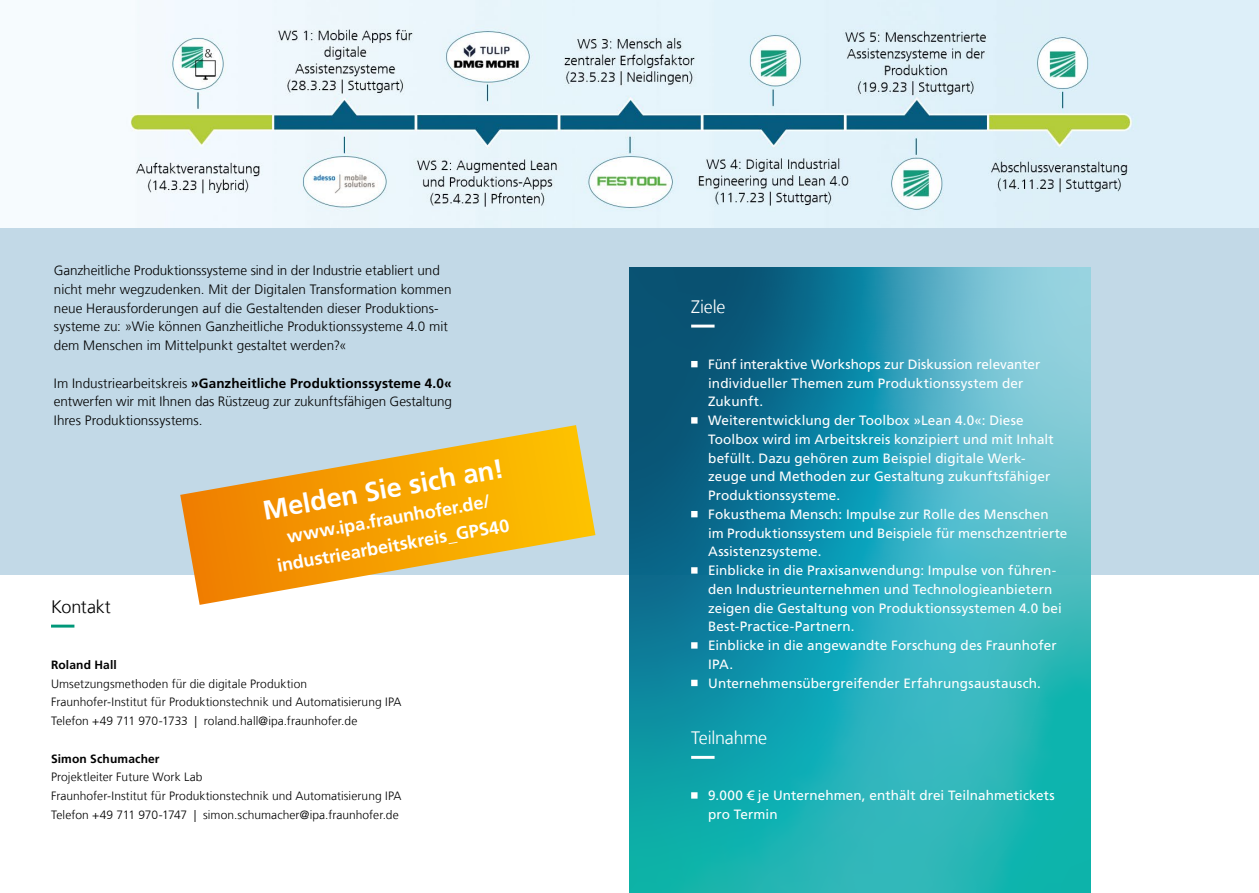
<style>
.page{position:relative;width:1259px;height:893px;background:#fff}
.page>*{position:absolute;margin:0;border:0;box-sizing:border-box;transform-origin:0 0}
.t1{font:700 27px "Frutiger LT Com";color:#fff}
.t2{font:700 18px/27px "Frutiger LT Com";color:#fff;text-align:center}
.t3{font:300 18px "Frutiger LT Com";letter-spacing:-.01em;color:#fff}
.t4{font:300 18px "Frutiger LT Com";letter-spacing:-.01em;color:#000}
.t5{font:13.5px/18.8px "Frutiger LT Com";letter-spacing:.005em;color:#fff}
.t6{font:300 13.5px/18.8px "Frutiger LT Com";letter-spacing:.005em;color:#000}
.t7{font:300 12px/18.8px "Frutiger LT Com";letter-spacing:.005em;color:#000}
.t8{font:700 12px "Frutiger LT Com";letter-spacing:.01em;color:#000}
.s1{font-weight:700}
</style>
<div class="page">
<div style="left:0;top:193px;width:1259px;height:382px;background:#c2d9e7"></div>
<img style="left:0;top:0;width:1259px;height:227px">
<svg style="left:629px;top:268px;width:462px;height:625px;background:#289eaf"></svg>
<svg style="left:691px;top:325px;width:376px;height:3px"></svg>
<svg style="left:691px;top:361px;width:376px;height:6px;background:#3c96b0"></svg>
<svg style="left:691px;top:417px;width:376px;height:7px;background:#389ab3"></svg>
<svg style="left:691px;top:511px;width:376px;height:6px;background:#30a0b8"></svg>
<svg style="left:691px;top:567px;width:376px;height:7px;background:#2aa3b8"></svg>
<svg style="left:691px;top:642px;width:376px;height:7px;background:#28a9ba"></svg>
<svg style="left:691px;top:680px;width:376px;height:6px;background:#26acb9"></svg>
<svg style="left:691px;top:756px;width:376px;height:3px"></svg>
<svg style="left:691px;top:792px;width:376px;height:7px;background:#23b4b7"></svg>
<svg style="left:180px;top:425px;width:415px;height:180px"></svg>
<svg style="left:51px;top:625px;width:24px;height:3px"></svg>
<p class="t6" style="left:54px;top:261px;width:399px">Ganzheitliche Produktionssysteme sind in der Industrie etabliert und nicht mehr wegzudenken. Mit der Digitalen Transformation kommen neue Herausforderungen auf die Gestaltenden dieser Produktions&shy;systeme zu: »Wie können Ganzheitliche Produktionssysteme 4.0 mit dem Menschen im Mittelpunkt gestaltet werden?«</p>
<p class="t6" style="left:54px;top:374px;width:400px;text-align:justify">Im Industriearbeitskreis <span class="s1">»Ganzheitliche Produktionssysteme 4.0« </span>entwerfen wir mit Ihnen das Rüstzeug zur zukunftsfähigen Gestaltung Ihres Produktionssystems.</p>
<h2 class="t4" style="left:51px;top:596px;width:61px">Kontakt</h2>
<h1 class="t1" style="left:260px;top:495px;width:245px;rotate:-10deg">Melden Sie sich an!</h1>
<h2 class="t2" style="left:270px;top:526px;width:237px;rotate:-10deg">www.ipa.fraunhofer.de/ industriearbeitskreis_GPS40</h2>
<p class="t8" style="left:51px;top:658px;width:67px">Roland Hall</p>
<p class="t7" style="left:51px;top:674px;width:352px">Umsetzungsmethoden für die digitale Produktion<br>Fraunhofer-Institut für Produktionstechnik und Automatisierung IPA<br>Telefon +49 711 970-1733 | roland.hall@ipa.fraunhofer.de</p>
<p class="t8" style="left:51px;top:751px;width:110px">Simon Schumacher</p>
<p class="t7" style="left:51px;top:768px;width:352px">Projektleiter Future Work Lab<br>Fraunhofer-Institut für Produktionstechnik und Automatisierung IPA<br>Telefon +49 711 970-1747 | simon.schumacher@ipa.fraunhofer.de</p>
<h2 class="t3" style="left:691px;top:296px;width:36px">Ziele</h2>
<p class="t5" style="left:708px;top:355px;width:361px">Fünf interaktive Workshops zur Diskussion relevanter individueller Themen zum Produktionssystem der Zukunft.<br>Weiterentwicklung der Toolbox »Lean 4.0«: Diese Toolbox wird im Arbeitskreis konzipiert und mit Inhalt befüllt. Dazu gehören zum Beispiel digitale Werk&shy;zeuge und Methoden zur Gestaltung zukunftsfähiger Produktionssysteme.<br>Fokusthema Mensch: Impulse zur Rolle des Menschen im Produktionssystem und Beispiele für menschzentrierte Assistenzsysteme.<br>Einblicke in die Praxisanwendung: Impulse von führen&shy;den Industrieunternehmen und Technologieanbietern zeigen die Gestaltung von Produktionssystemen 4.0 bei Best-Practice-Partnern.<br>Einblicke in die angewandte Forschung des Fraunhofer IPA.<br>Unternehmensübergreifender Erfahrungsaustausch.</p>
<h2 class="t3" style="left:691px;top:727px;width:78px">Teilnahme</h2>
<p class="t5" style="left:708px;top:786px;width:348px">9.000 € je Unternehmen, enthält drei Teilnahmetickets pro Termin</p>
</div>
